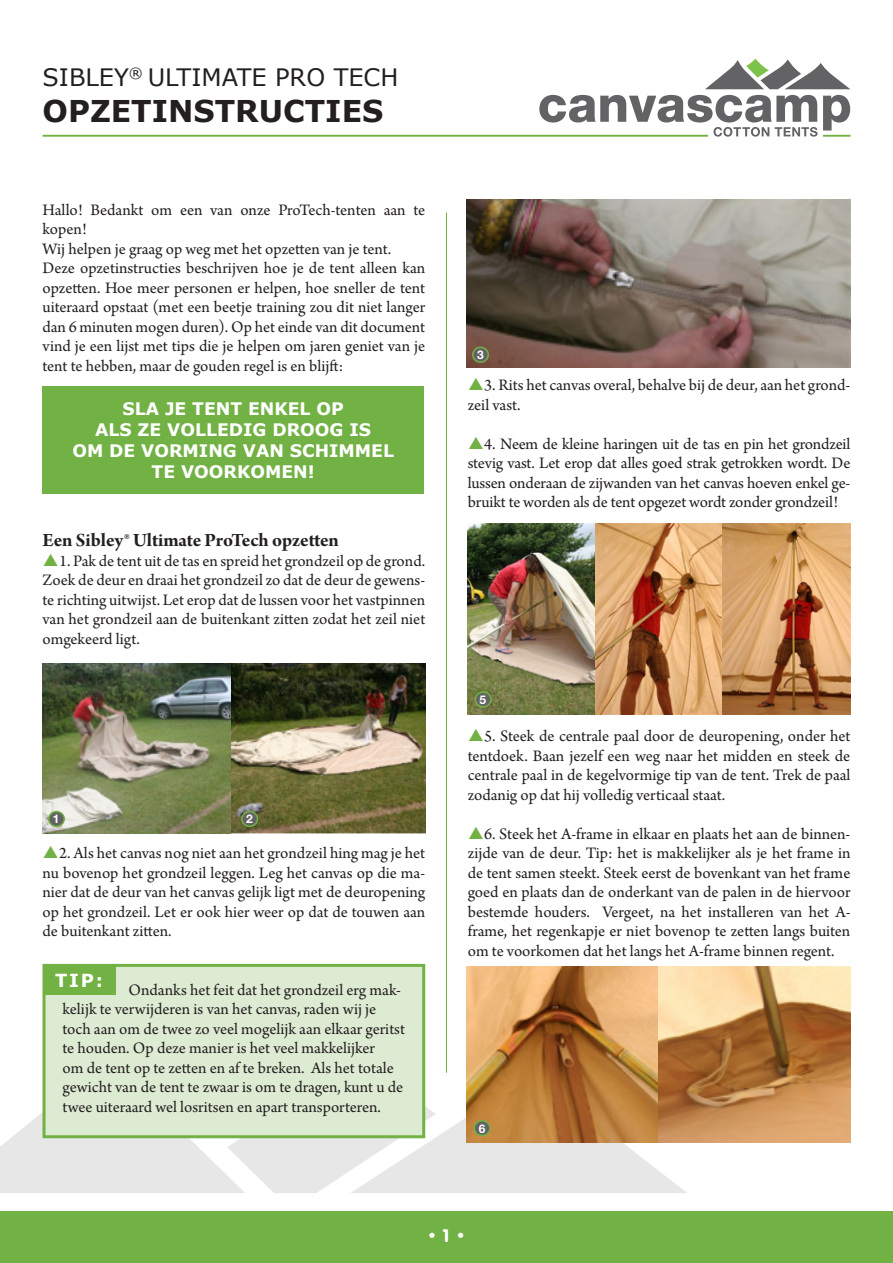
<style>
.page{position:relative;width:893px;height:1263px;background:#fff}
.page>*{position:absolute;margin:0;border:0;box-sizing:border-box;transform-origin:0 0}
.t1{font:700 30px "Verdana";color:#231f20}
.t2{font:24px "Verdana";color:#231f20}
.Titel{font:19.8px "Arno Pro Bold Subhead";letter-spacing:-.005em;color:#231f20}
.t3{font:700 18px "Verdana";color:#fff}
.t4{font:18px "VAG Rounded BT";color:#fff}
.t5{font:700 17.25px "Verdana";color:#fff}
.lopende_tekst{font:16.8px/19.5px "Arno Pro";letter-spacing:-.005em;color:#231f20;text-align:justify}
.t6{font:700 12px "Helvetica Neue LT";color:#fff}
</style>
<div class="page">
<div style="left:0;top:1211px;width:893px;height:52px;background:#72b143"></div>
<svg style="left:705px;top:58px;width:145px;height:31px"></svg>
<svg style="left:823px;top:95px;width:27px;height:36px"></svg>
<svg style="left:539px;top:95px;width:278px;height:42px"></svg>
<svg style="left:436px;top:1058px;width:252px;height:135px;fill:#e7e7e8"></svg>
<svg style="left:0;top:1035px;width:436px;height:158px"></svg>
<hr style="left:43px;top:135px;width:665px;height:2px;background:#72b143">
<hr style="left:823px;top:135px;width:27px;height:2px;background:#72b143">
<hr style="left:446px;top:213px;width:1px;height:860px;background:#72b143">
<div style="left:43px;top:386px;width:381px;height:107px;background:#72b143"></div>
<div style="left:43px;top:964px;width:382px;height:174px;background:#deebd3;border:3px solid #72b143"></div>
<div style="left:43px;top:964px;width:72px;height:31px;background:#72b143"></div>
<img style="left:231px;top:663px;width:194px;height:170px">
<img style="left:43px;top:663px;width:188px;height:170px">
<div style="left:49px;top:811px;width:15px;height:15px;background:#636366;border-radius:50%"></div>
<div style="left:48px;top:811px;width:17px;height:16px;border:2px solid #72b143;border-radius:50%"></div>
<div style="left:242px;top:811px;width:15px;height:15px;background:#636366;border-radius:50%"></div>
<div style="left:241px;top:811px;width:17px;height:16px;border:2px solid #72b143;border-radius:50%"></div>
<img style="left:467px;top:200px;width:383px;height:168px">
<div style="left:473px;top:347px;width:15px;height:15px;background:#636366;border-radius:50%"></div>
<div style="left:472px;top:347px;width:17px;height:16px;border:2px solid #72b143;border-radius:50%"></div>
<img style="left:468px;top:523px;width:382px;height:191px">
<div style="left:475px;top:692px;width:16px;height:15px;background:#636366;border-radius:50%"></div>
<div style="left:475px;top:691px;width:17px;height:17px;border:2px solid #72b143;border-radius:50%"></div>
<img style="left:467px;top:966px;width:383px;height:176px">
<div style="left:474px;top:1121px;width:16px;height:14px;background:#636366;border-radius:50%"></div>
<div style="left:474px;top:1120px;width:17px;height:16px;border:2px solid #72b143;border-radius:50%"></div>
<p class="t2" style="left:43px;top:62px;width:357px">SIBLEY<sup>®</sup> ULTIMATE PRO TECH</p>
<p class="t1" style="left:43px;top:92px;width:342px">OPZETINSTRUCTIES</p>
<p class="lopende_tekst" style="left:43px;top:201px;width:384px">Hallo! Bedankt om een van onze ProTech-tenten aan te kopen!</p>
<p class="lopende_tekst" style="left:43px;top:240px;width:350px">Wij helpen je graag op weg met het opzetten van je tent.</p>
<p class="lopende_tekst" style="left:43px;top:259px;width:384px">Deze opzetinstructies beschrijven hoe je de tent alleen kan opzetten. Hoe meer personen er helpen, hoe sneller de tent uiteraard opstaat (met een beetje training zou dit niet langer dan 6 minuten mogen duren). Op het einde van dit document vind je een lijst met tips die je helpen om jaren geniet van je tent te hebben, maar de gouden regel is en blijft:</p>
<p class="t5" style="left:123px;top:398px;width:223px">SLA JE TENT ENKEL OP</p>
<p class="t5" style="left:95px;top:419px;width:278px">ALS ZE VOLLEDIG DROOG IS</p>
<p class="t5" style="left:72px;top:440px;width:323px">OM DE VORMING VAN SCHIMMEL</p>
<p class="t5" style="left:152px;top:461px;width:165px">TE VOORKOMEN!</p>
<p class="Titel" style="left:43px;top:529px;width:298px">Een Sibley® Ultimate ProTech opzetten</p>
<p class="lopende_tekst" style="left:43px;top:552px;width:384px;text-indent:17px">1. Pak de tent uit de tas en spreid het grondzeil op de grond.<br>Zoek de deur en draai het grondzeil zo dat de deur de gewens&shy;te richting uitwijst. Let erop dat de lussen voor het vastpinnen van het grondzeil aan de buitenkant zitten zodat het zeil niet omgekeerd ligt.</p>
<p class="t6" style="left:53px;top:811px;width:8px">1</p>
<p class="t6" style="left:246px;top:811px;width:8px">2</p>
<p class="lopende_tekst" style="left:43px;top:844px;width:384px;text-indent:17px">2. Als het canvas nog niet aan het grondzeil hing mag je het nu bovenop het grondzeil leggen. Leg het canvas op die ma&shy;nier dat de deur van het canvas gelijk ligt met de deuropening op het grondzeil. Let er ook hier weer op dat de touwen aan de buitenkant zitten.</p>
<p class="t3" style="left:55px;top:969px;width:49px">TIP:</p>
<p class="lopende_tekst" style="left:63px;top:981px;width:344px;text-align:left;text-indent:66px">Ondanks het feit dat het grondzeil erg mak&shy;kelijk te verwijderen is van het canvas, raden wij je toch aan om de twee zo veel mogelijk aan elkaar geritst te houden. Op deze manier is het veel makkelijker<br>om de tent op te zetten en af te breken. Als het totale gewicht van de tent te zwaar is om te dragen, kunt u de twee uiteraard wel losritsen en apart transporteren.</p>
<p class="t6" style="left:477px;top:347px;width:8px">3</p>
<p class="lopende_tekst" style="left:468px;top:376px;width:384px;text-indent:17px">3. Rits het canvas overal, behalve bij de deur, aan het grond&shy;zeil vast.</p>
<p class="lopende_tekst" style="left:468px;top:435px;width:384px;text-indent:17px">4. Neem de kleine haringen uit de tas en pin het grondzeil stevig vast. Let erop dat alles goed strak getrokken wordt. De lussen onderaan de zijwanden van het canvas hoeven enkel ge&shy;bruikt te worden als de tent opgezet wordt zonder grondzeil!</p>
<p class="t6" style="left:480px;top:692px;width:8px">5</p>
<p class="lopende_tekst" style="left:468px;top:727px;width:384px;text-indent:17px">5. Steek de centrale paal door de deuropening, onder het tentdoek. Baan jezelf een weg naar het midden en steek de centrale paal in de kegelvormige tip van de tent. Trek de paal zodanig op dat hij volledig verticaal staat.</p>
<p class="lopende_tekst" style="left:468px;top:825px;width:384px;text-indent:17px">6. Steek het A-frame in elkaar en plaats het aan de binnen&shy;zijde van de deur. Tip: het is makkelijker als je het frame in de tent samen steekt. Steek eerst de bovenkant van het frame goed en plaats dan de onderkant van de palen in de hiervoor bestemde houders. Vergeet, na het installeren van het A&shy;frame, het regenkapje er niet bovenop te zetten langs buiten om te voorkomen dat het langs het A-frame binnen regent.</p>
<p class="t6" style="left:479px;top:1121px;width:8px">6</p>
<p class="t4" style="left:427px;top:1224px;width:41px">• 1 •</p>
</div>
